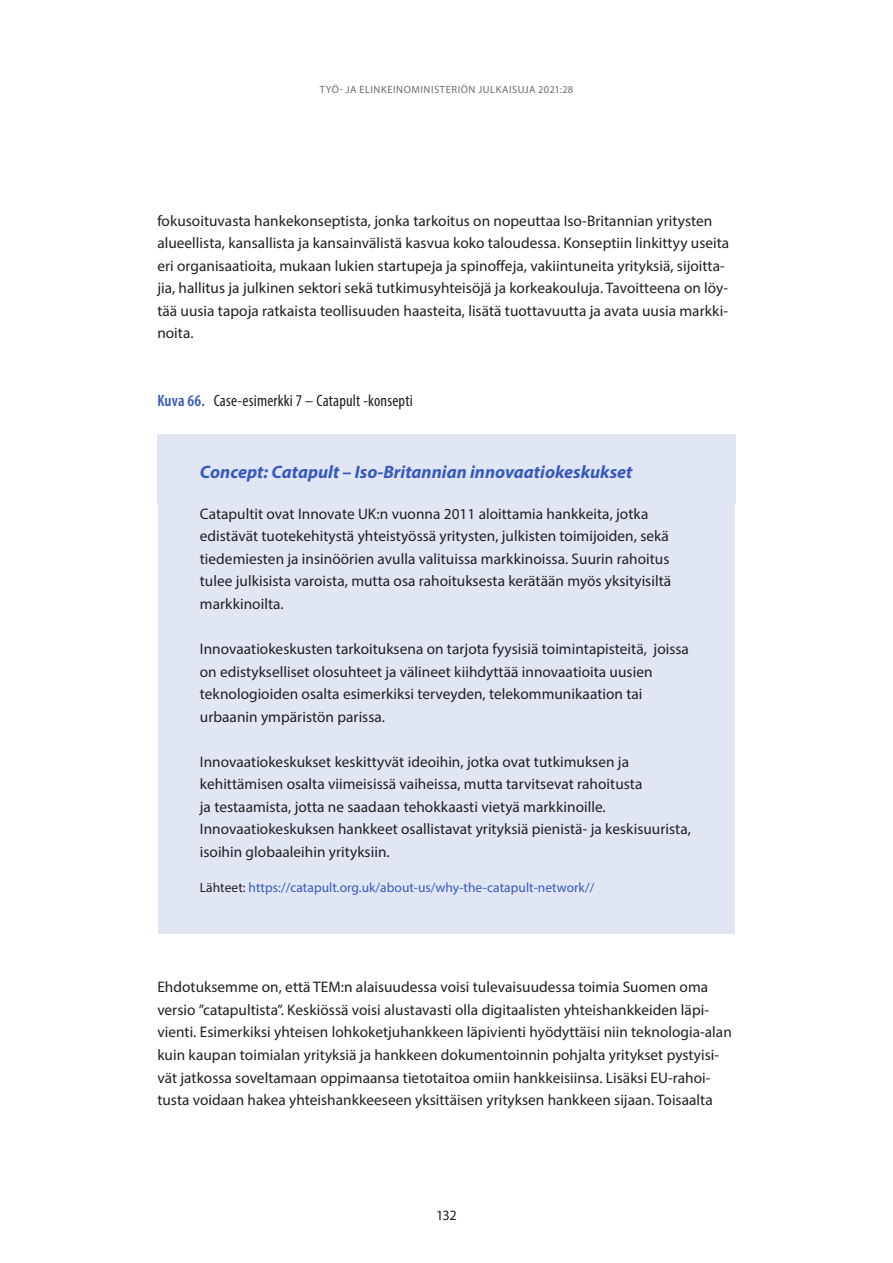
<style>
.page{position:relative;width:893px;height:1263px;background:#fff}
.page>*{position:absolute;margin:0;border:0;box-sizing:border-box;transform-origin:0 0}
.laatikko-otsikko{font:italic 700 18px "Myriad Pro";color:#365abd}
.t1{font:condensed 16.5px "Myriad Pro";letter-spacing:.01em;color:#231f20}
.Laatikkoteksti{font:15.3px/22.5px "Myriad Pro";letter-spacing:.005em;color:#231f20}
._01_Leipä_pitkän_ots{font:15.3px/22.5px "Myriad Pro";letter-spacing:.005em;color:#231f20}
._01_Leipä{font:15.3px/22.5px "Myriad Pro";letter-spacing:.005em;color:#231f20}
.t2{font:14.25px "Myriad Pro";color:#231f20}
.Laatikkoteksti_lähde{font:13.5px "Myriad Pro";letter-spacing:.005em;color:#365abd}
.t3{font:10.5px "Myriad Pro";letter-spacing:.075em;color:#6c6d70}
.s1{font-weight:600;color:#365abd}
.s2{color:#231f20}
</style>
<div class="page">
<div style="left:157px;top:435px;width:579px;height:69px;background:#e1e6f5"></div>
<div style="left:158px;top:486px;width:577px;height:165px;background:#e1e6f5"></div>
<div style="left:158px;top:621px;width:577px;height:143px;background:#e1e6f5"></div>
<div style="left:158px;top:734px;width:577px;height:165px;background:#e1e6f5"></div>
<div style="left:158px;top:861px;width:577px;height:73px;background:#e1e6f5"></div>
<p class="t3" style="left:320px;top:83px;width:47px">Työ- ja elinkeinoministeri</p>
<p class="t3" style="left:461px;top:83px;width:25px">ön julkaisuja</p>
<p class="t3" style="left:538px;top:83px;width:37px">2021:28</p>
<p class="_01_Leipä" style="left:157px;top:209px;width:573px">fokusoituvasta hankekonseptista, jonka tarkoitus on nopeuttaa Iso-Britannian yritysten alueellista, kansallista ja kansainvälistä kasvua koko taloudessa. Konseptiin linkittyy useita eri organisaatioita, mukaan lukien startupeja ja spinoffeja, vakiintuneita yrityksiä, sijoitta&shy;jia, hallitus ja julkinen sektori sekä tutkimusyhteisöjä ja korkeakouluja. Tavoitteena on löy&shy;tää uusia tapoja ratkaista teollisuuden haasteita, lisätä tuottavuutta ja avata uusia markki&shy;noita.</p>
<p class="t1" style="left:157px;top:390px;width:257px"><span class="s1">Kuva 66.</span> Case-esimerkki 7 – Catapult -konsepti</p>
<p class="laatikko-otsikko" style="left:200px;top:460px;width:434px">Concept: Catapult – Iso-Britannian innovaatiokeskukset</p>
<p class="Laatikkoteksti" style="left:200px;top:502px;width:473px">Catapultit ovat Innovate UK:n vuonna 2011 aloittamia hankkeita, jotka edistävät tuotekehitystä yhteistyössä yritysten, julkisten toimijoiden, sekä tiedemiesten ja insinöörien avulla valituissa markkinoissa. Suurin rahoitus tulee julkisista varoista, mutta osa rahoituksesta kerätään myös yksityisiltä markkinoilta.</p>
<p class="Laatikkoteksti" style="left:200px;top:637px;width:491px">Innovaatiokeskusten tarkoituksena on tarjota fyysisiä toimintapisteitä, joissa on edistykselliset olosuhteet ja välineet kiihdyttää innovaatioita uusien teknologioiden osalta esimerkiksi terveyden, telekommunikaation tai urbaanin ympäristön parissa.</p>
<p class="Laatikkoteksti" style="left:200px;top:750px;width:493px">Innovaatiokeskukset keskittyvät ideoihin, jotka ovat tutkimuksen ja kehittämisen osalta viimeisissä vaiheissa, mutta tarvitsevat rahoitusta<br>ja testaamista, jotta ne saadaan tehokkaasti vietyä markkinoille.<br>Innovaatiokeskuksen hankkeet osallistavat yrityksiä pienistä- ja keskisuurista, isoihin globaaleihin yrityksiin.</p>
<p class="Laatikkoteksti_lähde" style="left:200px;top:879px;width:396px"><span class="s2">Lähteet:</span> https://catapult.org.uk/about-us/why-the-catapult-network//</p>
<p class="_01_Leipä_pitkän_ots" style="left:157px;top:976px;width:576px">Ehdotuksemme on, että TEM:n alaisuudessa voisi tulevaisuudessa toimia Suomen oma versio ”catapultista”. Keskiössä voisi alustavasti olla digitaalisten yhteishankkeiden läpi&shy;vienti. Esimerkiksi yhteisen lohkoketjuhankkeen läpivienti hyödyttäisi niin teknologia-alan kuin kaupan toimialan yrityksiä ja hankkeen dokumentoinnin pohjalta yritykset pystyisi&shy;vät jatkossa soveltamaan oppimaansa tietotaitoa omiin hankkeisiinsa. Lisäksi EU-rahoi&shy;tusta voidaan hakea yhteishankkeeseen yksittäisen yrityksen hankkeen sijaan. Toisaalta</p>
<p class="t2" style="left:436px;top:1206px;width:22px">132</p>
</div>
